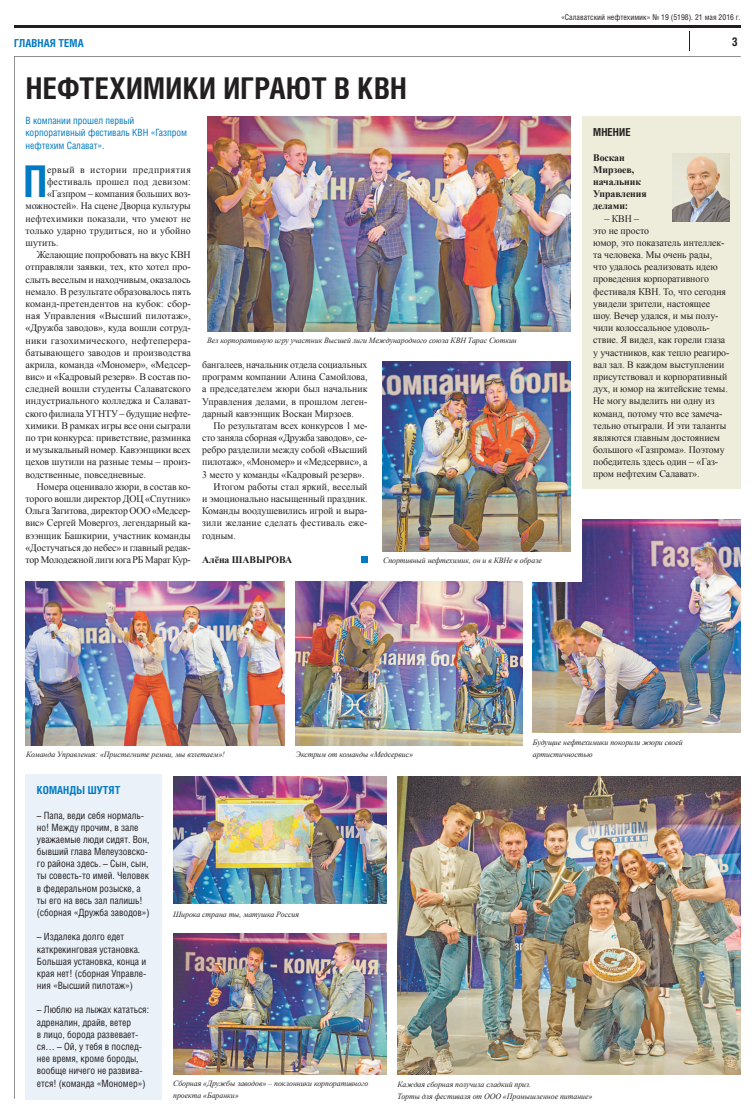
<style>
.page{position:relative;width:755px;height:1113px;background:#fff}
.page>*{position:absolute;margin:0;border:0;box-sizing:border-box;transform-origin:0 0}
.t1{font:700 43.7px "Helios Cond";color:#007ac2}
.t2{font:700 30px "Helios Cond";letter-spacing:.01em;color:#231f20}
.t3{font:700 12px "Helios Cond";color:#231f20}
.t4{font:700 11px "Helios Cond";letter-spacing:.01em;color:#007ac2}
.t5{font:700 11px "Helios Cond";letter-spacing:.01em;color:#231f20}
.t6{font:10px/12.2px "Times New Roman";letter-spacing:-.005em;color:#231f20;text-align:justify}
.t7{font:10px/12.2px "Helios Cond";letter-spacing:-.005em;color:#231f20}
.t8{font:10px "Times New Roman";letter-spacing:.015em;color:#231f20}
.t9{font:10px/12.2px "Helios Cond";letter-spacing:-.005em;color:#007ac2}
.t10{font:700 10px/12.2px "Times New Roman";letter-spacing:-.005em;color:#231f20}
.t11{font:10px "Times New Roman";letter-spacing:.02em;color:#231f20}
.t12{font:10px "Times New Roman";letter-spacing:.025em;color:#231f20}
.t13{font:10px "Times New Roman";letter-spacing:.05em;color:#231f20}
.t14{font:italic 8px/12.2px "Times New Roman";letter-spacing:-.005em;color:#231f20}
.t15{font:8px "Helios Cond";color:#231f20}
</style>
<div class="page">
<hr style="left:14px;top:25px;width:726px;height:2px;background:#231f20">
<svg style="left:689px;top:32px;width:1px;height:19px"></svg>
<img style="left:14px;top:56px;width:726px;height:1042px">
<div style="left:522px;top:514px;width:59px;height:67px;background:#fff"></div>
<img style="left:382px;top:361px;width:188px;height:190px">
<div style="left:360px;top:556px;width:7px;height:6px;background:#007ac2"></div>
<p class="t15" style="left:560px;top:12px;width:181px">«Салаватский нефтехимик» № 19 (5198). 21 мая 2016 г.</p>
<p class="t4" style="left:14px;top:35px;width:71px">главная тема</p>
<p class="t3" style="left:731px;top:33px;width:7px">3</p>
<h2 class="t2" style="left:26px;top:68px;width:382px">нефтехимики играют в квн</h2>
<p class="t9" style="left:26px;top:114px;width:163px">В компании прошел первый корпоративный фестиваль КВН «Газпром нефтехим Салават».</p>
<h1 class="t1" style="left:23px;top:152px;width:25px">П</h1>
<p class="t13" style="left:47px;top:163px;width:145px">ервый в истории предприятия</p>
<p class="t12" style="left:47px;top:175px;width:145px">фестиваль прошел под девизом:</p>
<p class="t6" style="left:47px;top:188px;width:145px">«Газпром – компания больших воз-</p>
<p class="t6" style="left:26px;top:200px;width:167px">можностей». На сцене Дворца культуры</p>
<p class="t8" style="left:26px;top:212px;width:167px">нефтехимики показали, что умеют не</p>
<p class="t6" style="left:26px;top:224px;width:167px">только ударно трудиться, но и убойно</p>
<p class="t6" style="left:26px;top:236px;width:34px">шутить.</p>
<p class="t6" style="left:37px;top:249px;width:155px">Желающие попробовать на вкус КВН</p>
<p class="t6" style="left:26px;top:261px;width:167px">отправляли заявки, тех, кто хотел про-</p>
<p class="t6" style="left:26px;top:273px;width:167px">слыть веселым и находчивым, оказалось</p>
<p class="t6" style="left:26px;top:285px;width:167px">немало. В результате образовалось пять</p>
<p class="t6" style="left:26px;top:297px;width:167px">команд-претендентов на кубок: сбор-</p>
<p class="t8" style="left:26px;top:309px;width:167px">ная Управления «Высший пилотаж»,</p>
<p class="t6" style="left:26px;top:322px;width:167px">«Дружба заводов», куда вошли сотруд-</p>
<p class="t11" style="left:26px;top:333px;width:167px">ники газохимического, нефтеперера-</p>
<p class="t6" style="left:26px;top:346px;width:167px">батывающего заводов и производства</p>
<p class="t6" style="left:26px;top:358px;width:167px">акрила, команда «Мономер», «Медсер-</p>
<p class="t6" style="left:26px;top:370px;width:167px">вис» и «Кадровый резерв». В состав по-</p>
<p class="t6" style="left:26px;top:383px;width:167px">следней вошли студенты Салаватского</p>
<p class="t6" style="left:26px;top:395px;width:167px">индустриального колледжа и Салават-</p>
<p class="t6" style="left:26px;top:407px;width:167px">ского филиала УГНТУ – будущие нефте-</p>
<p class="t6" style="left:26px;top:419px;width:167px">химики. В рамках игры все они сыграли</p>
<p class="t6" style="left:26px;top:431px;width:167px">по три конкурса: приветствие, разминка</p>
<p class="t6" style="left:26px;top:443px;width:167px">и музыкальный номер. Кавээнщики всех</p>
<p class="t6" style="left:26px;top:456px;width:167px">цехов шутили на разные темы – произ-</p>
<p class="t6" style="left:26px;top:468px;width:122px">водственные, повседневные.</p>
<p class="t6" style="left:37px;top:480px;width:155px">Номера оценивало жюри, в состав ко-</p>
<p class="t6" style="left:26px;top:492px;width:167px">торого вошли директор ДОЦ «Спутник»</p>
<p class="t6" style="left:26px;top:504px;width:167px">Ольга Загитова, директор ООО «Медсер-</p>
<p class="t6" style="left:26px;top:517px;width:167px">вис» Сергей Мовергоз, легендарный ка-</p>
<p class="t6" style="left:26px;top:529px;width:167px">вээнщик Башкирии, участник команды</p>
<p class="t6" style="left:26px;top:541px;width:167px">«Достучаться до небес» и главный редак-</p>
<p class="t6" style="left:26px;top:553px;width:167px">тор Молодежной лиги юга РБ Марат Кур-</p>
<p class="t14" style="left:207px;top:334px;width:311px">Вел корпоративную игру участник Высшей лиги Международного союза КВН Тарас Сюткин</p>
<p class="t6" style="left:202px;top:358px;width:167px">бангалеев, начальник отдела социальных программ компании Алина Самойлова, а председателем жюри был начальник Управления делами, в прошлом леген&shy;дарный кавээнщик Воскан Мирзоев.</p>
<p class="t6" style="left:213px;top:419px;width:155px">По результатам всех конкурсов 1 ме-</p>
<p class="t6" style="left:202px;top:431px;width:167px">сто заняла сборная «Дружба заводов», се-</p>
<p class="t6" style="left:202px;top:444px;width:167px">ребро разделили между собой «Высший</p>
<p class="t6" style="left:202px;top:456px;width:167px">пилотаж», «Мономер» и «Медсервис», а</p>
<p class="t6" style="left:202px;top:468px;width:164px">3 место у команды «Кадровый резерв».</p>
<p class="t6" style="left:213px;top:480px;width:155px">Итогом работы стал яркий, веселый</p>
<p class="t6" style="left:202px;top:492px;width:167px">и эмоционально насыщенный праздник.</p>
<p class="t6" style="left:202px;top:504px;width:167px">Команды воодушевились игрой и выра-</p>
<p class="t8" style="left:202px;top:516px;width:167px">зили желание сделать фестиваль еже-</p>
<p class="t6" style="left:202px;top:529px;width:35px">годным.</p>
<p class="t10" style="left:202px;top:553px;width:91px">алёна ШавЫрова</p>
<p class="t14" style="left:383px;top:554px;width:160px">Спортивный нефтехимик, он и в КВНе в образе</p>
<p class="t5" style="left:592px;top:125px;width:39px">мнение</p>
<p class="t10" style="left:592px;top:151px;width:55px">воскан<br>Мирзоев, начальник управления делами:</p>
<p class="t6" style="left:592px;top:212px;width:138px;text-align:left;text-indent:11px">– КВН –<br>это не просто<br>юмор, это показатель интеллек&shy;та человека. Мы очень рады,<br>что удалось реализовать идею проведения корпоративного фестиваля КВН. То, что сегодня увидели зрители, настоящее шоу. Вечер удался, и мы полу&shy;чили колоссальное удоволь&shy;ствие. Я видел, как горели глаза у участников, как тепло реагиро&shy;вал зал. В каждом выступлении присутствовал и корпоративный дух, и юмор на житейские темы.<br>Не могу выделить ни одну из команд, потому что все замеча&shy;тельно отыграли. И эти таланты являются главным достоянием большого «Газпрома». Поэтому победитель здесь один – «Газ&shy;пром нефтехим Салават».</p>
<p class="t14" style="left:26px;top:748px;width:200px">Команда Управления: «Пристегните ремни, мы взлетаем»!</p>
<p class="t14" style="left:296px;top:748px;width:118px">Экстрим от команды «Медсервис»</p>
<p class="t14" style="left:532px;top:735px;width:151px">Будущие нефтехимики покорили жюри своей артистичностью</p>
<p class="t4" style="left:37px;top:782px;width:85px">команды шутят</p>
<p class="t7" style="left:37px;top:809px;width:114px">– Папа, веди себя нормаль&shy;но! Между прочим, в зале уважаемые люди сидят. Вон, бывший глава Мелеузовско&shy;го района здесь. – Сын, сын, ты совесть-то имей. Человек в федеральном розыске, а ты его на весь зал палишь! (сборная «Дружба заводов»)</p>
<p class="t7" style="left:37px;top:930px;width:111px">– Издалека долго едет каткрекинговая установка.<br>Большая установка, конца и края нет! (сборная Управле&shy;ния «Высший пилотаж»)</p>
<p class="t7" style="left:37px;top:1003px;width:114px">– Люблю на лыжах кататься: адреналин, драйв, ветер<br>в лицо, борода развевает&shy;ся… – Ой, у тебя в послед&shy;нее время, кроме бороды, вообще ничего не развива&shy;ется! (команда «Мономер»)</p>
<p class="t14" style="left:173px;top:907px;width:127px">Широка страна ты, матушка Россия</p>
<p class="t14" style="left:173px;top:1077px;width:196px">Сборная «Дружбы заводов» – поклонники корпоративного проекта «Баранки»</p>
<p class="t14" style="left:397px;top:1077px;width:196px">Ка ждая сборная получила сладкий приз.<br>Торты для фестиваля от ООО «Промышленное питание»</p>
</div>
